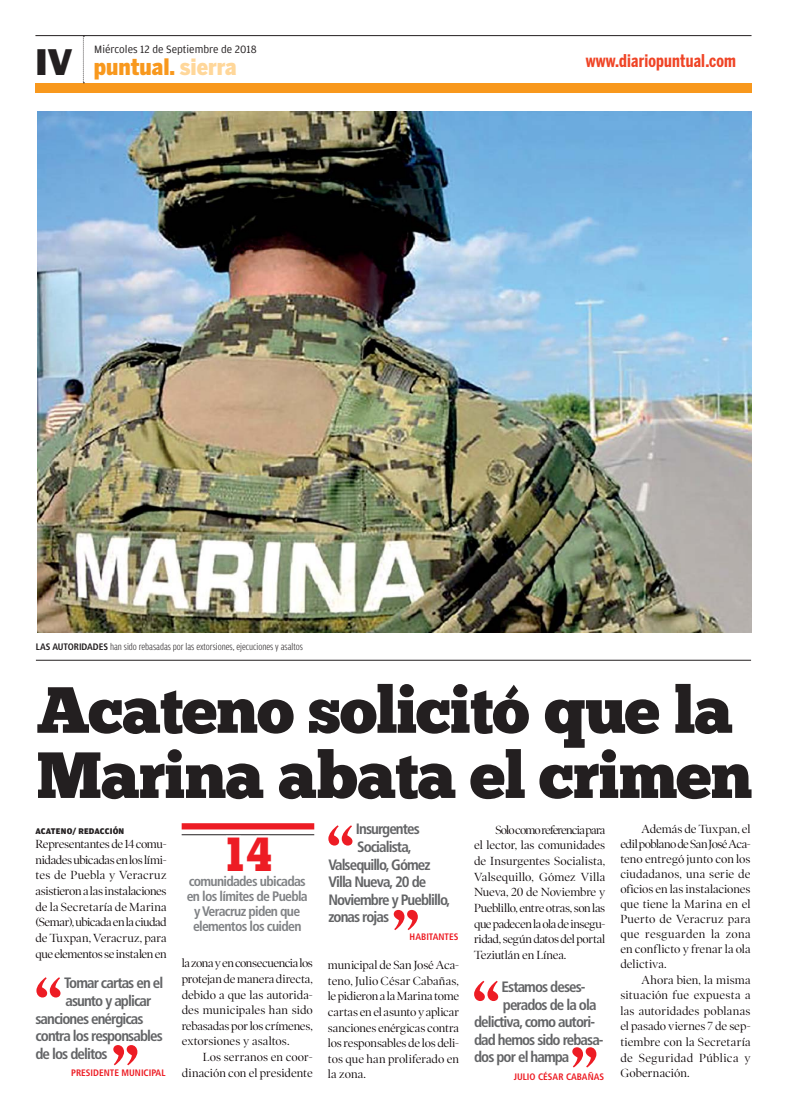
<style>
.page{position:relative;width:787px;height:1117px;background:#fff}
.page>*{position:absolute;margin:0;border:0;box-sizing:border-box;transform-origin:0 0}
.t1{font:700 47.5px "Geometric Slab 703 BT Xtra";color:#ed1c24}
.t2{font:900 22.5px "Benton Sans Cond";color:#f8981d}
.t3{font:700 17.5px "Benton Sans Comp";letter-spacing:.01em;color:#ef4426}
.t4{font:700 condensed 15px "Frutiger LT Std";letter-spacing:-.06em;color:#636466}
.t5{font:700 condensed 13.75px/15px "Frutiger LT Std";letter-spacing:-.05em;color:#808285;text-align:center}
.t6{font:11.88px/15.6px "Poynter OS Display";letter-spacing:-.005em;color:#090204;text-align:justify}
.t7{font:11.25px "Amplitude";color:#231f20}
.t8{font:300 10px "Amplitude Cond";color:#231f20}
.t9{font:700 condensed 9.38px "Frutiger LT Std";color:#ed1c24}
.t10{font:900 8.75px "Amplitude";letter-spacing:.025em;color:#231f20}
.s1{font-family:"Frankfurt Gothic Heavy Plain";font-weight:400;font-size:37.5px;color:#231f20}
.s2{color:#ffd79a}
.s3{font-family:"Frutiger LT Std";font-weight:700;font-stretch:condensed;font-size:9.38px}
</style>
<div class="page">
<div style="left:35px;top:83px;width:716px;height:9px;background:#f8981d"></div>
<svg style="left:83px;top:36px;width:1px;height:47px"></svg>
<hr style="left:35px;top:35px;width:716px;height:1px;background:#231f20">
<svg style="left:38px;top:749px;width:713px;height:50px"></svg>
<svg style="left:37px;top:683px;width:695px;height:64px"></svg>
<div style="left:182px;top:823px;width:132px;height:6px;background:#ed1c24"></div>
<hr style="left:182px;top:834px;width:132px;height:1px;background:#231f20">
<svg style="left:36px;top:977px;width:24px;height:20px"></svg>
<svg style="left:113px;top:1045px;width:24px;height:20px"></svg>
<svg style="left:224px;top:829px;width:50px;height:7px"></svg>
<svg style="left:328px;top:825px;width:24px;height:20px"></svg>
<svg style="left:394px;top:909px;width:24px;height:20px"></svg>
<svg style="left:474px;top:980px;width:24px;height:20px"></svg>
<svg style="left:572px;top:1047px;width:24px;height:20px"></svg>
<hr style="left:36px;top:660px;width:715px;height:1px;background:#231f20">
<img style="left:37px;top:112px;width:714px;height:520px">
<p class="t7" style="left:94px;top:43px;width:164px">Miércoles 12 de Septiembre de 2018</p>
<h2 class="t2" style="left:35px;top:58px;width:202px"><span class="s1">IV</span> puntual. <span class="s2">sierra</span></h2>
<h3 class="t3" style="left:586px;top:51px;width:152px">www.diariopuntual.com</h3>
<p class="t8" style="left:36px;top:642px;width:268px"><span class="s3">LAS AUTORIDADES</span> han sido rebasadas por las extorsiones, ejecuciones y asaltos</p>
<p class="t10" style="left:35px;top:826px;width:90px">ACATENO/ REDACCIÓN</p>
<p class="t6" style="left:35px;top:837px;width:133px">Representantes de 14 comu&shy;nidades ubicadas en los lími&shy;tes de Puebla y Veracruz asistieron a las instalaciones de la Secretaría de Marina (Semar), ubicada en la ciudad de Tuxpan, Veracruz, para que elementos se instalen en</p>
<p class="t4" style="left:64px;top:975px;width:101px">Tomar cartas en el</p>
<p class="t4" style="left:65px;top:993px;width:87px">asunto y aplicar</p>
<p class="t4" style="left:35px;top:1010px;width:110px">sanciones enérgicas</p>
<p class="t4" style="left:35px;top:1028px;width:129px">contra los responsables</p>
<p class="t4" style="left:35px;top:1045px;width:74px">de los delitos</p>
<p class="t9" style="left:71px;top:1067px;width:96px">PRESIDENTE MUNICIPAL</p>
<h1 class="t1" style="left:222px;top:824px;width:52px">14</h1>
<p class="t5" style="left:187px;top:873px;width:123px">comunidades ubicadas en los límites de Puebla y Veracruz piden que elementos los cuiden</p>
<p class="t6" style="left:182px;top:956px;width:133px">la zona y en consecuencia los protejan de manera directa, debido a que las autorida&shy;des municipales han sido rebasadas por los crímenes, extorsiones y asaltos.</p>
<p class="t6" style="left:182px;top:1050px;width:133px;text-align:right">Los serranos en coor&shy;dinación con el presidente</p>
<p class="t4" style="left:356px;top:821px;width:65px">Insurgentes</p>
<p class="t4" style="left:357px;top:839px;width:56px">Socialista,</p>
<p class="t4" style="left:328px;top:856px;width:104px">Valsequillo, Gómez</p>
<p class="t4" style="left:328px;top:874px;width:99px">Villa Nueva, 20 de</p>
<p class="t4" style="left:328px;top:891px;width:124px">Noviembre y Pueblillo,</p>
<p class="t4" style="left:328px;top:909px;width:62px">zonas rojas</p>
<p class="t9" style="left:409px;top:931px;width:50px">HABITANTES</p>
<p class="t6" style="left:328px;top:958px;width:133px">municipal de San José Aca&shy;teno, Julio César Cabañas, le pidieron a la Marina tome cartas en el asunto y aplicar sanciones enérgicas contra los responsables de los deli&shy;tos que han proliferado en la zona.</p>
<p class="t6" style="left:474px;top:822px;width:133px;text-indent:21px">Solo como referencia para el lector, las comunidades de Insurgentes Socialista, Valsequillo, Gómez Villa Nueva, 20 de Noviembre y Pueblillo, entre otras, son las que padecen la ola de insegu&shy;ridad, según datos del portal Teziutlán en Línea.</p>
<p class="t4" style="left:501px;top:979px;width:86px">Estamos deses-</p>
<p class="t4" style="left:503px;top:996px;width:95px">perados de la ola</p>
<p class="t4" style="left:474px;top:1014px;width:123px">delictiva, como autori-</p>
<p class="t4" style="left:474px;top:1031px;width:131px">dad hemos sido rebasa-</p>
<p class="t4" style="left:474px;top:1049px;width:97px">dos por el hampa</p>
<p class="t9" style="left:513px;top:1071px;width:92px">JULIO CÉSAR CABAÑAS</p>
<p class="t6" style="left:620px;top:822px;width:132px;line-height:15px;text-indent:21px">Además de Tuxpan, el edil poblano de San José Aca&shy;teno entregó junto con los ciudadanos, una serie de oficios en las instalaciones que tiene la Marina en el Puerto de Veracruz para que resguarden la zona en conflicto y frenar la ola delictiva.</p>
<p class="t6" style="left:620px;top:972px;width:132px;text-indent:21px">Ahora bien, la misma situación fue expuesta a las autoridades poblanas el pasado viernes 7 de sep&shy;tiembre con la Secretaría de Seguridad Pública y Gobernación.</p>
</div>
